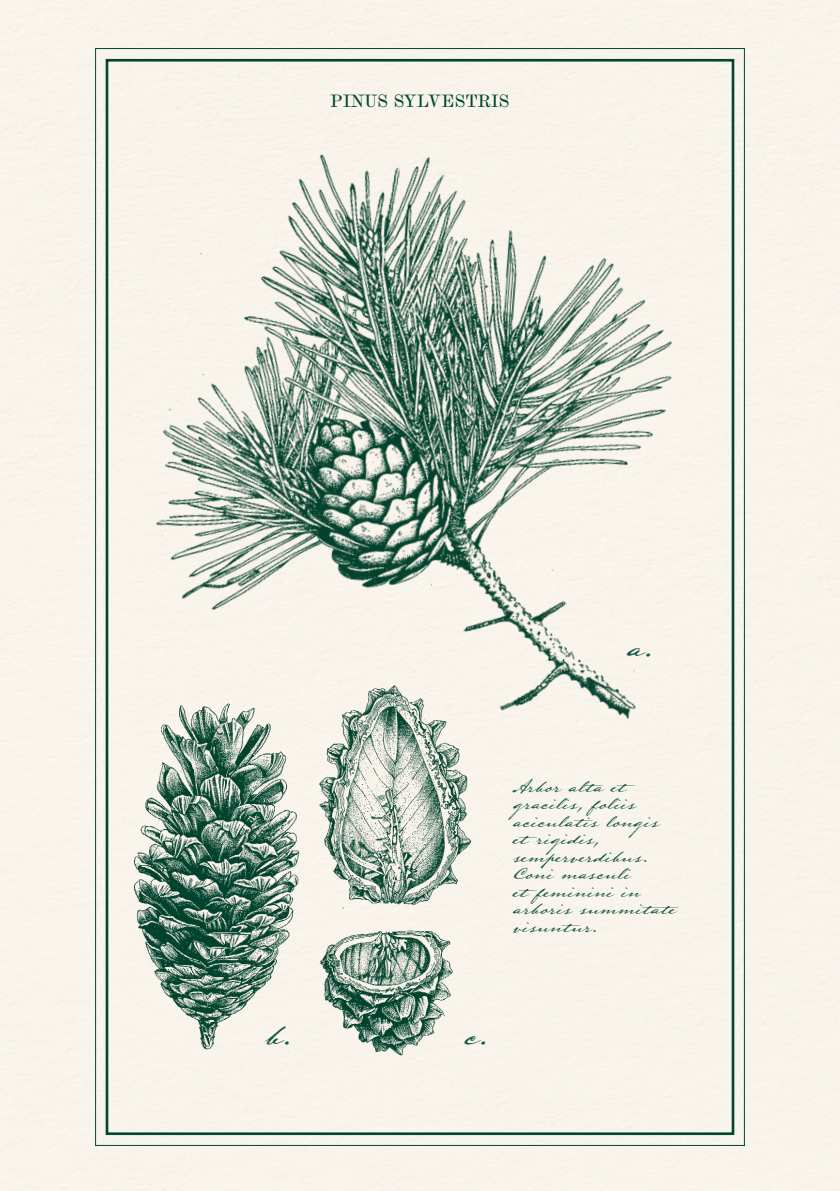
<style>
.page{position:relative;width:840px;height:1191px;background:#fff}
.page>*{position:absolute;margin:0;border:0;box-sizing:border-box;transform-origin:0 0}
.t1{font:28px "Lamar Pen";color:#004630}
.t2{font:16px/17.6px "Lamar Pen";color:#004630}
.t3{font:15.8px "Scotch Micro";color:#004630}
</style>
<div class="page">
<div style="left:0;top:0;width:839px;height:1191px;background:#f8f4ec"></div>
<img style="left:103px;top:653px;width:197px;height:466px">
<img style="left:319px;top:817px;width:164px;height:255px">
<img style="left:121px;top:118px;width:587px;height:699px">
<p class="t3" style="left:330px;top:90px;width:180px">PINUS SYLVESTRIS</p>
<h1 class="t1" style="left:623px;top:629px;width:29px">a.</h1>
<p class="t2" style="left:511px;top:776px;width:168px">Arbor alta et gracilis, foliis aciculatis longis etrigidis, semperverdibus.<br>Coni masculi etfeminini in arboris summitate visuntur.</p>
<h1 class="t1" style="left:262px;top:1016px;width:29px">b.</h1>
<h1 class="t1" style="left:461px;top:1016px;width:26px">c.</h1>
</div>
